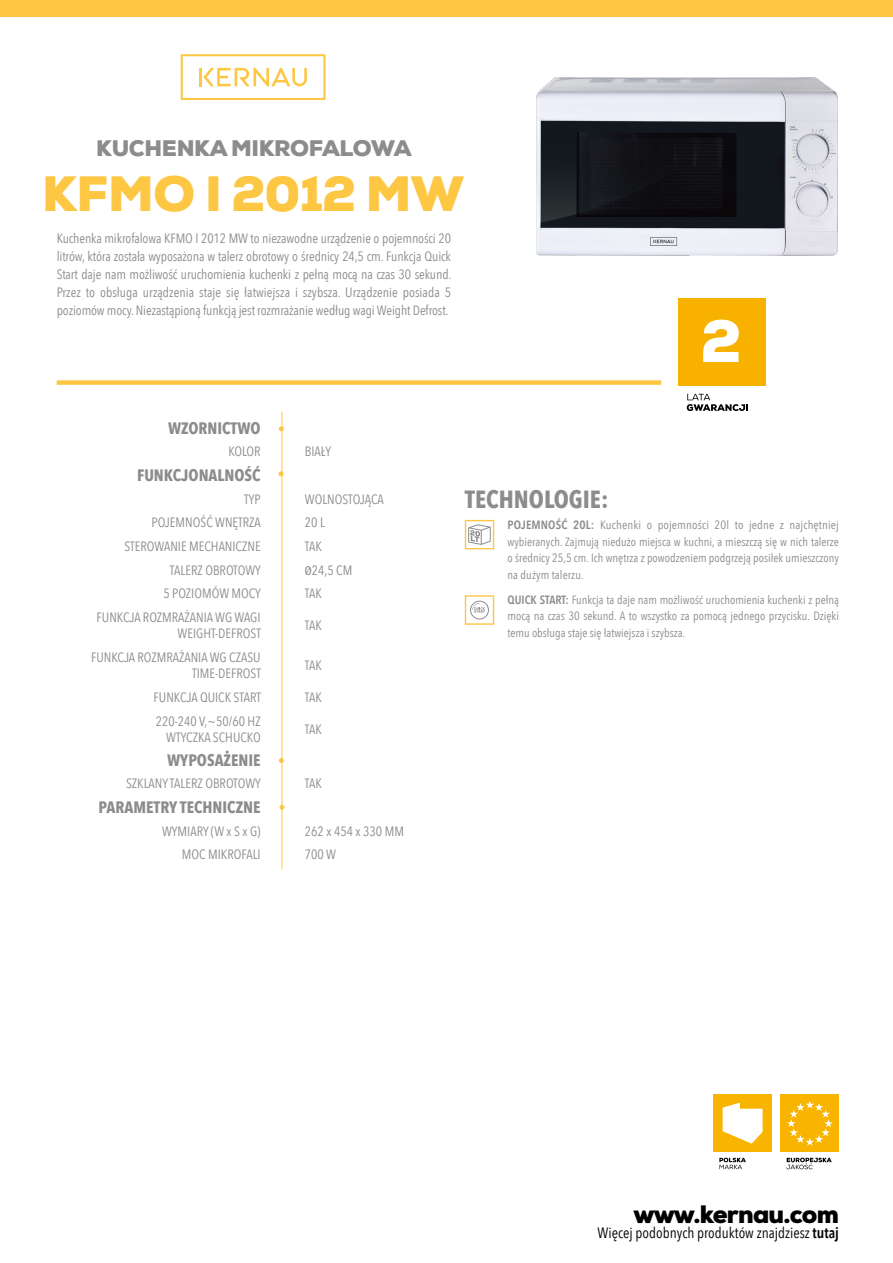
<style>
.page{position:relative;width:893px;height:1263px;background:#fff}
.page>*{position:absolute;margin:0;border:0;box-sizing:border-box;transform-origin:0 0}
.t1{font:900 49.5px "Nexa";letter-spacing:-.005em;color:#fdc643}
.t2{font:900 25.2px "Nexa";letter-spacing:-.03em;color:#000}
.t3{font:700 24.75px "Avenir Next Condensed";color:#8c8c8b}
.t4{font:900 22.5px "Nexa";letter-spacing:-.015em;color:#8c8c8b}
.t5{font:700 16.5px "Avenir Next Condensed";color:#8c8c8b}
.t6{font:15px "Avenir Next Condensed";color:#000}
.t7{font:13.5px/18px "Avenir Next Condensed";color:#8c8c8b;text-align:right}
.t8{font:12px/16.5px "Avenir Next Condensed";color:#8c8c8b;text-align:justify}
.s1{font-family:"Myriad Pro"}
.s2{font-weight:600}
</style>
<div class="page">
<div style="left:0;top:0;width:893px;height:16px;background:#fdc643"></div>
<hr style="left:282px;top:412px;width:1px;height:457px;background:#fdc643">
<svg style="left:279px;top:426px;width:5px;height:5px"></svg>
<svg style="left:279px;top:471px;width:4px;height:5px"></svg>
<svg style="left:280px;top:805px;width:5px;height:5px"></svg>
<div style="left:57px;top:380px;width:604px;height:5px;background:#fdc643"></div>
<svg style="left:279px;top:758px;width:5px;height:5px"></svg>
<svg style="left:465px;top:595px;width:29px;height:30px"></svg>
<svg style="left:465px;top:520px;width:29px;height:29px"></svg>
<div style="left:781px;top:1094px;width:58px;height:58px;background:#f9b400"></div>
<svg style="left:787px;top:1100px;width:46px;height:46px"></svg>
<svg style="left:786px;top:1158px;width:46px;height:11px"></svg>
<div style="left:713px;top:1094px;width:59px;height:58px;background:#f9b400"></div>
<svg style="left:719px;top:1158px;width:27px;height:11px"></svg>
<svg style="left:723px;top:1103px;width:40px;height:41px"></svg>
<svg style="left:181px;top:54px;width:144px;height:46px"></svg>
<hr style="left:199px;top:68px;width:3px;height:18px;background:#fdc643">
<svg style="left:687px;top:394px;width:61px;height:17px"></svg>
<div style="left:678px;top:298px;width:88px;height:87px;background:#f9b100"></div>
<svg style="left:703px;top:320px;width:36px;height:42px"></svg>
<img style="left:536px;top:77px;width:301px;height:178px">
<h3 class="t4" style="left:96px;top:134px;width:317px">KUCHENKA MIKROFALOWA</h3>
<h1 class="t1" style="left:42px;top:162px;width:423px">KFMO I 2012 MW</h1>
<p class="t7" style="left:57px;top:229px;width:396px;text-align:justify">Kuchenka mikrofalowa KFMO I 2012 MW to niezawodne urządzenie o pojemności 20 litrów, która została wyposażona w talerz obrotowy o średnicy 24,5 cm. Funkcja Quick Start daje nam możliwość uruchomienia kuchenki z pełną mocą na czas 30 sekund.<br>Przez to obsługa urządzenia staje się łatwiejsza i szybsza. Urządzenie posiada 5 poziomów mocy. Niezastąpioną funkcją jest rozmrażanie według wagi Weight Defrost.</p>
<p class="t5" style="left:168px;top:418px;width:94px">WZORNICTWO</p>
<p class="t7" style="left:228px;top:441px;width:34px">KOLOR</p>
<p class="t7" style="left:305px;top:441px;width:28px">BIAŁY</p>
<p class="t5" style="left:137px;top:465px;width:125px">FUNKCJONALNOŚĆ</p>
<p class="t7" style="left:244px;top:489px;width:18px">TYP</p>
<p class="t7" style="left:305px;top:489px;width:80px">WOLNOSTOJĄCA</p>
<p class="t7" style="left:151px;top:513px;width:111px">POJEMNOŚĆ WNĘTRZA</p>
<p class="t7" style="left:305px;top:513px;width:22px">20 L</p>
<p class="t7" style="left:124px;top:537px;width:138px">STEROWANIE MECHANICZNE</p>
<p class="t7" style="left:305px;top:537px;width:19px">TAK</p>
<p class="t7" style="left:170px;top:560px;width:93px">TALERZ OBROTOWY</p>
<p class="t7" style="left:305px;top:560px;width:49px"><span class="s1">0</span>24,5 CM</p>
<p class="t7" style="left:163px;top:584px;width:99px">5 POZIOMÓW MOCY</p>
<p class="t7" style="left:305px;top:584px;width:19px">TAK</p>
<p class="t7" style="left:97px;top:609px;width:166px;line-height:16.2px">FUNKCJA ROZMRAŻANIA WG WAGI<br>WEIGHT-DEFROST</p>
<p class="t7" style="left:305px;top:616px;width:19px">TAK</p>
<p class="t7" style="left:91px;top:648px;width:171px;line-height:16.2px">FUNKCJA ROZMRAŻANIA WG CZASU<br>TIME-DEFROST</p>
<p class="t7" style="left:305px;top:656px;width:19px">TAK</p>
<p class="t7" style="left:154px;top:687px;width:109px">FUNKCJA QUICK START</p>
<p class="t7" style="left:305px;top:687px;width:19px">TAK</p>
<p class="t7" style="left:156px;top:712px;width:106px;line-height:16.2px">220-240 V,~50/60 HZ<br>WTYCZKA SCHUCKO</p>
<p class="t7" style="left:305px;top:719px;width:19px">TAK</p>
<p class="t5" style="left:167px;top:750px;width:95px">WYPOSAŻENIE</p>
<p class="t7" style="left:126px;top:774px;width:136px">SZKLANY TALERZ OBROTOWY</p>
<p class="t7" style="left:305px;top:774px;width:19px">TAK</p>
<p class="t5" style="left:99px;top:797px;width:164px">PARAMETRY TECHNICZNE</p>
<p class="t7" style="left:162px;top:821px;width:100px">WYMIARY (W x S x G)</p>
<p class="t7" style="left:305px;top:821px;width:101px">262 x 454 x 330 MM</p>
<p class="t7" style="left:182px;top:845px;width:80px">MOC MIKROFALI</p>
<p class="t7" style="left:305px;top:845px;width:33px">700 W</p>
<h3 class="t3" style="left:465px;top:484px;width:145px">TECHNOLOGIE:</h3>
<p class="t8" style="left:507px;top:516px;width:333px"><span class="s2">POJEMNOŚĆ 20L:</span> Kuchenki o pojemności 20l to jedne z najchętniej wybieranych. Zajmują niedużo miejsca w kuchni, a mieszczą się w nich talerze o średnicy 25,5 cm. Ich wnętrza z powodzeniem podgrzeją posiłek umieszczony na dużym talerzu.</p>
<p class="t8" style="left:507px;top:591px;width:333px"><span class="s2">QUICK START:</span> Funkcja ta daje nam możliwość uruchomienia kuchenki z pełną mocą na czas 30 sekund. A to wszystko za pomocą jednego przycisku. Dzięki temu obsługa staje się łatwiejsza i szybsza.</p>
<h2 class="t2" style="left:633px;top:1198px;width:207px">www.kernau.com</h2>
<p class="t6" style="left:598px;top:1220px;width:243px">Więcej podobnych produktów znajdziesz <span class="s2">tutaj</span></p>
</div>
